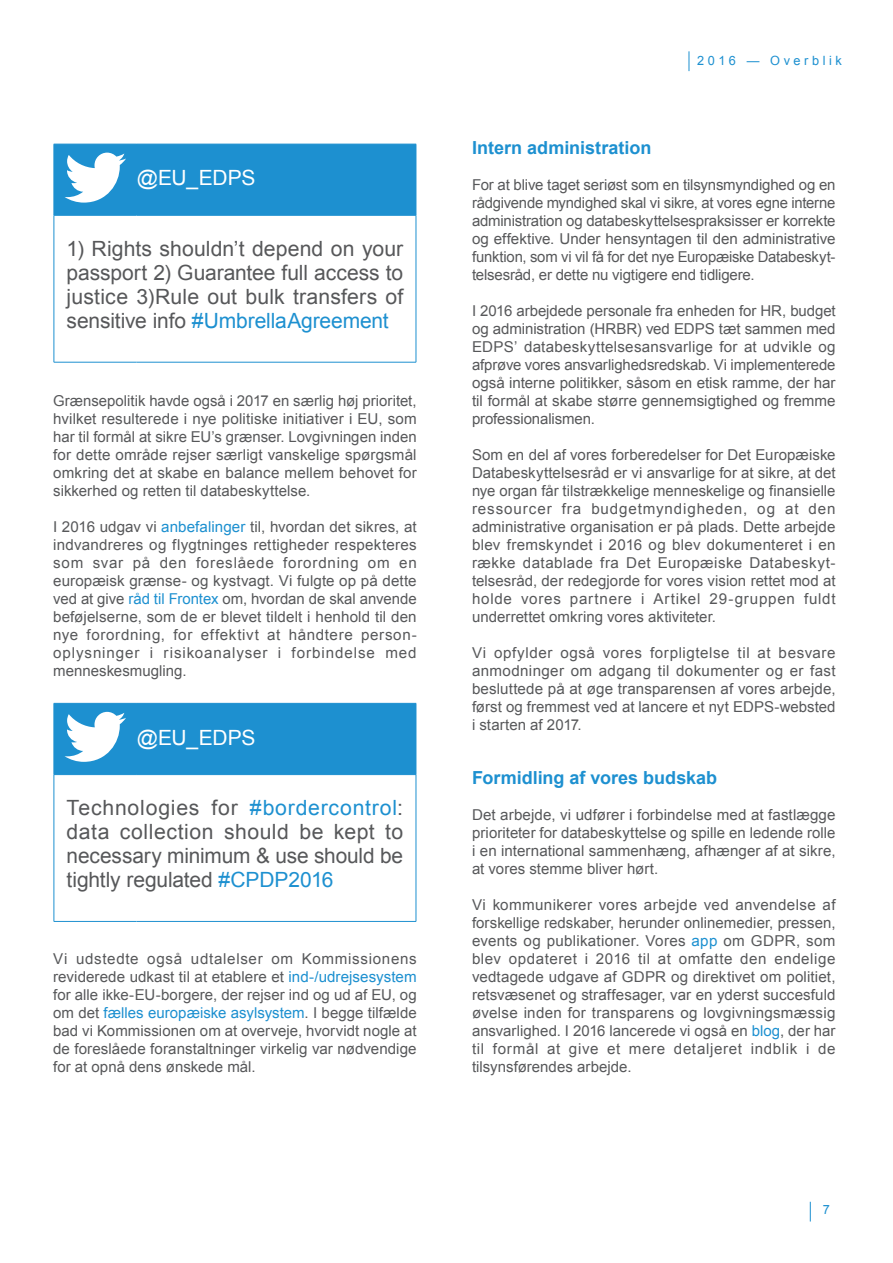
<style>
.page{position:relative;width:893px;height:1263px;background:#fff}
.page>*{position:absolute;margin:0;border:0;box-sizing:border-box;transform-origin:0 0}
.Box__Tweet{font:21px/24px "Arial";letter-spacing:-.005em;color:#57585a;text-align:justify}
.Box__Tweet_title{font:21px "Arial";letter-spacing:-.015em;color:#fff}
.title_2{font:700 18px "Arial";color:#1d90d0}
.body{font:15px/18px "Arial";letter-spacing:.005em;color:#57585a;text-align:justify}
.t1{font:12.75px "Arial";letter-spacing:.28em;color:#1d90d0}
.s1{color:#1d90d0}
</style>
<div class="page">
<svg style="left:810px;top:1202px;width:1px;height:19px"></svg>
<svg style="left:689px;top:51px;width:1px;height:20px"></svg>
<hr style="left:416px;top:144px;width:1px;height:71px;background:#1d90d0">
<hr style="left:54px;top:215px;width:83px;height:1px;background:#1d90d0">
<hr style="left:54px;top:216px;width:1px;height:146px;background:#1d90d0">
<hr style="left:137px;top:215px;width:279px;height:1px;background:#1d90d0">
<hr style="left:416px;top:216px;width:1px;height:146px;background:#1d90d0">
<hr style="left:54px;top:362px;width:83px;height:1px;background:#1d90d0">
<hr style="left:137px;top:362px;width:279px;height:1px;background:#1d90d0">
<svg style="left:54px;top:144px;width:362px;height:71px"></svg>
<hr style="left:416px;top:703px;width:1px;height:71px;background:#1d90d0">
<hr style="left:54px;top:775px;width:1px;height:146px;background:#1d90d0">
<hr style="left:416px;top:775px;width:1px;height:146px;background:#1d90d0">
<hr style="left:54px;top:921px;width:83px;height:1px;background:#1d90d0">
<hr style="left:137px;top:921px;width:279px;height:1px;background:#1d90d0">
<svg style="left:54px;top:703px;width:362px;height:72px"></svg>
<p class="Box__Tweet_title" style="left:137px;top:163px;width:120px">@EU_EDPS</p>
<p class="Box__Tweet" style="left:67px;top:237px;width:338px">1) Rights shouldn’t depend on your passport 2) Guarantee full access to justice 3)Rule out bulk transfers of sensitive info <span class="s1">#UmbrellaAgreement</span></p>
<p class="body" style="left:53px;top:391px;width:365px">Grænsepolitik havde også i 2017 en særlig høj prioritet, hvilket resulterede i nye politiske initiativer i EU, som har til formål at sikre EU’s grænser. Lovgivningen inden for dette område rejser særligt vanskelige spørgsmål omkring det at skabe en balance mellem behovet for sikkerhed og retten til databeskyttelse.</p>
<p class="body" style="left:53px;top:517px;width:365px">I 2016 udgav vi <span class="s1">anbefalinger</span> til, hvordan det sikres, at indvandreres og flygtninges rettigheder respekteres som svar på den foreslåede forordning om en europæisk grænse- og kystvagt. Vi fulgte op på dette ved at give <span class="s1">råd til Frontex</span> om, hvordan de skal anvende beføjelserne, som de er blevet tildelt i henhold til den nye forordning, for effektivt at håndtere person&shy;oplysninger i risikoanalyser i forbindelse med menneskesmugling.</p>
<p class="Box__Tweet_title" style="left:137px;top:723px;width:120px">@EU_EDPS</p>
<p class="Box__Tweet" style="left:67px;top:796px;width:338px">Technologies for <span class="s1">#bordercontrol</span>: data collection should be kept to necessary minimum &amp; use should be tightly regulated <span class="s1">#CPDP2016</span></p>
<p class="body" style="left:53px;top:949px;width:365px">Vi udstedte også udtalelser om Kommissionens reviderede udkast til at etablere et <span class="s1">ind-/udrejsesystem </span>for alle ikke-EU-borgere, der rejser ind og ud af EU, og om det <span class="s1">fælles europæiske asylsystem</span>. I begge tilfælde bad vi Kommissionen om at overveje, hvorvidt nogle at de foreslåede foranstaltninger virkelig var nødvendige for at opnå dens ønskede mål.</p>
<p class="t1" style="left:697px;top:51px;width:146px">2016 — Overblik</p>
<p class="title_2" style="left:472px;top:135px;width:181px">Intern administration</p>
<p class="body" style="left:472px;top:175px;width:365px">For at blive taget seriøst som en tilsynsmyndighed og en rådgivende myndighed skal vi sikre, at vores egne interne administration og databeskyttelsespraksisser er korrekte og effektive. Under hensyntagen til den administrative funktion, som vi vil få for det nye Europæiske Databeskyt&shy;telsesråd, er dette nu vigtigere end tidligere.</p>
<p class="body" style="left:472px;top:301px;width:365px">I 2016 arbejdede personale fra enheden for HR, budget og administration (HRBR) ved EDPS tæt sammen med EDPS’ databeskyttelsesansvarlige for at udvikle og afprøve vores ansvarlighedsredskab. Vi implementerede også interne politikker, såsom en etisk ramme, der har til formål at skabe større gennemsigtighed og fremme professionalismen.</p>
<p class="body" style="left:472px;top:445px;width:365px">Som en del af vores forberedelser for Det Europæiske Databeskyttelsesråd er vi ansvarlige for at sikre, at det nye organ får tilstrækkelige menneskelige og finansielle ressourcer fra budgetmyndigheden, og at den administrative organisation er på plads. Dette arbejde blev fremskyndet i 2016 og blev dokumenteret i en række datablade fra Det Europæiske Databeskyt&shy;telsesråd, der redegjorde for vores vision rettet mod at holde vores partnere i Artikel 29-gruppen fuldt underrettet omkring vores aktiviteter.</p>
<p class="body" style="left:472px;top:643px;width:365px">Vi opfylder også vores forpligtelse til at besvare anmodninger om adgang til dokumenter og er fast besluttede på at øge transparensen af vores arbejde, først og fremmest ved at lancere et nyt EDPS-websted i starten af 2017.</p>
<p class="title_2" style="left:472px;top:765px;width:247px">Formidling af vores budskab</p>
<p class="body" style="left:472px;top:805px;width:365px">Det arbejde, vi udfører i forbindelse med at fastlægge prioriteter for databeskyttelse og spille en ledende rolle i en international sammenhæng, afhænger af at sikre, at vores stemme bliver hørt.</p>
<p class="body" style="left:472px;top:895px;width:365px">Vi kommunikerer vores arbejde ved anvendelse af forskellige redskaber, herunder onlinemedier, pressen, events og publikationer. Vores <span class="s1">app</span> om GDPR, som blev opdateret i 2016 til at omfatte den endelige vedtagede udgave af GDPR og direktivet om politiet, retsvæsenet og straffesager, var en yderst succesfuld øvelse inden for transparens og lovgivningsmæssig ansvarlighed. I 2016 lancerede vi også en <span class="s1">blog</span>, der har til formål at give et mere detaljeret indblik i de tilsynsførendes arbejde.</p>
<p class="t1" style="left:823px;top:1201px;width:9px">7</p>
</div>
